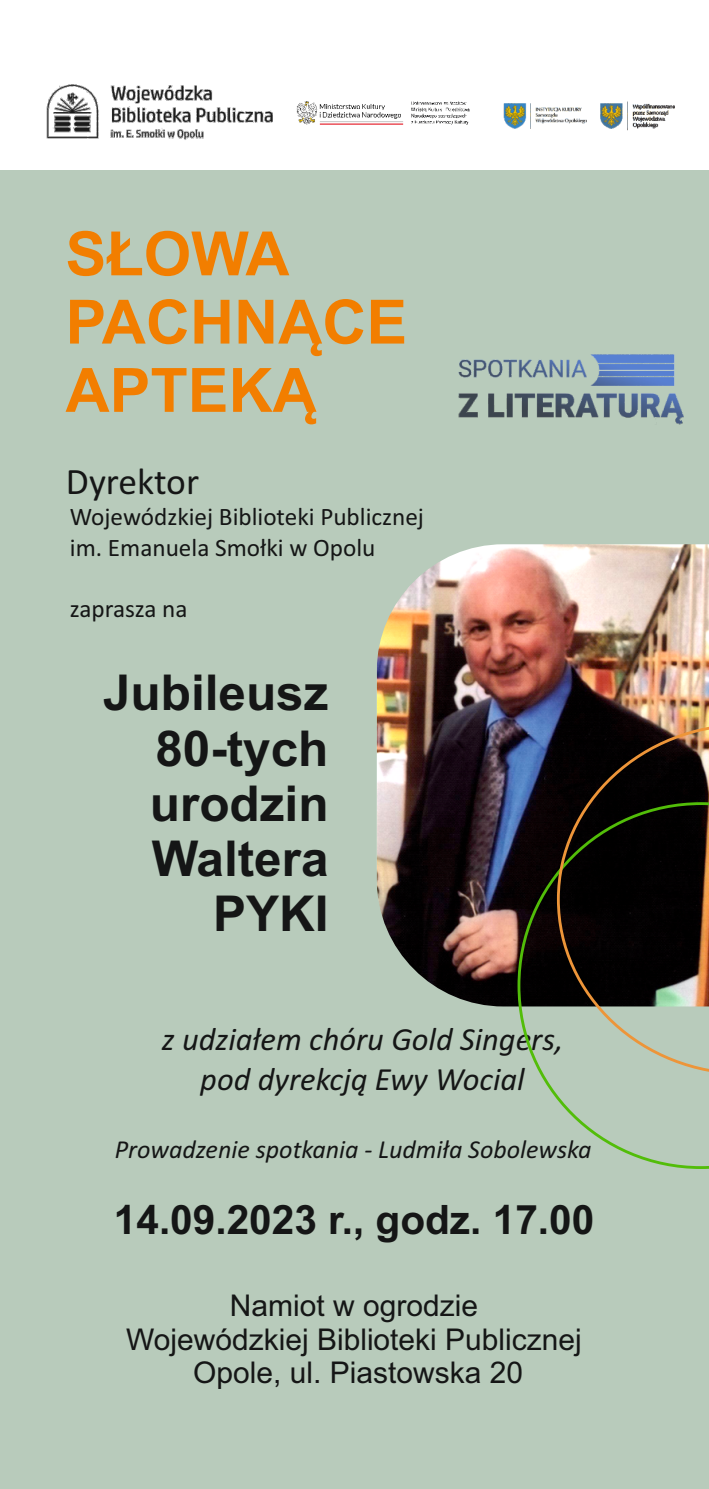
<style>
.page{position:relative;width:709px;height:1489px;background:#fff}
.page>*{position:absolute;margin:0;border:0;box-sizing:border-box;transform-origin:0 0}
.t1{font:700 61px/68.2px "Arial";color:#f27e00}
.t2{font:700 49.5px/55.2px "Arial";color:#151616;text-align:right}
.t3{font:700 40.5px "Arial";color:#151616}
.t4{font:37.5px "Calibri";color:#151616}
.t5{font:italic 32.5px/39.8px "Calibri";color:#151616;text-align:center}
.t6{font:30px/33.5px "Arial";color:#151616;text-align:center}
.t7{font:italic 26px "Calibri";color:#151616}
.t8{font:25.25px/30.8px "Calibri";color:#151616}
</style>
<div class="page">
<div style="left:0;top:170px;width:709px;height:1318px;background:#b8cbbb"></div>
<img style="left:46px;top:84px;width:227px;height:56px">
<img style="left:377px;top:544px;width:332px;height:462px">
<svg style="left:517px;top:802px;width:192px;height:366px"></svg>
<svg style="left:557px;top:723px;width:152px;height:352px"></svg>
<img style="left:296px;top:101px;width:174px;height:24px">
<img style="left:503px;top:101px;width:172px;height:30px">
<img style="left:458px;top:354px;width:226px;height:71px">
<h1 class="t1" style="left:66px;top:225px;width:343px">SŁOWA<br>PACHNĄCE<br>APTEKĄ</h1>
<p class="t4" style="left:66px;top:465px;width:135px">Dyrektor</p>
<p class="t8" style="left:70px;top:503px;width:355px">Wojewódzkiej Biblioteki Publicznej im. Emanuela Smołki w Opolu</p>
<p class="t8" style="left:70px;top:595px;width:119px">zaprasza na</p>
<h2 class="t2" style="left:103px;top:669px;width:227px">Jubileusz<br>80-tych urodzin<br>Waltera<br>PYKI</h2>
<p class="t5" style="left:162px;top:1022px;width:403px">z udziałem chóru Gold Singers, pod dyrekcją Ewy Wocial</p>
<p class="t7" style="left:115px;top:1137px;width:478px">Prowadzenie spotkania - Ludmiła Sobolewska</p>
<h3 class="t3" style="left:114px;top:1204px;width:482px">14.09.2023 r., godz. 17.00</h3>
<p class="t6" style="left:126px;top:1291px;width:457px">Namiot w ogrodzie<br>Wojewódzkiej Biblioteki Publicznej<br>Opole, ul. Piastowska 20</p>
</div>
